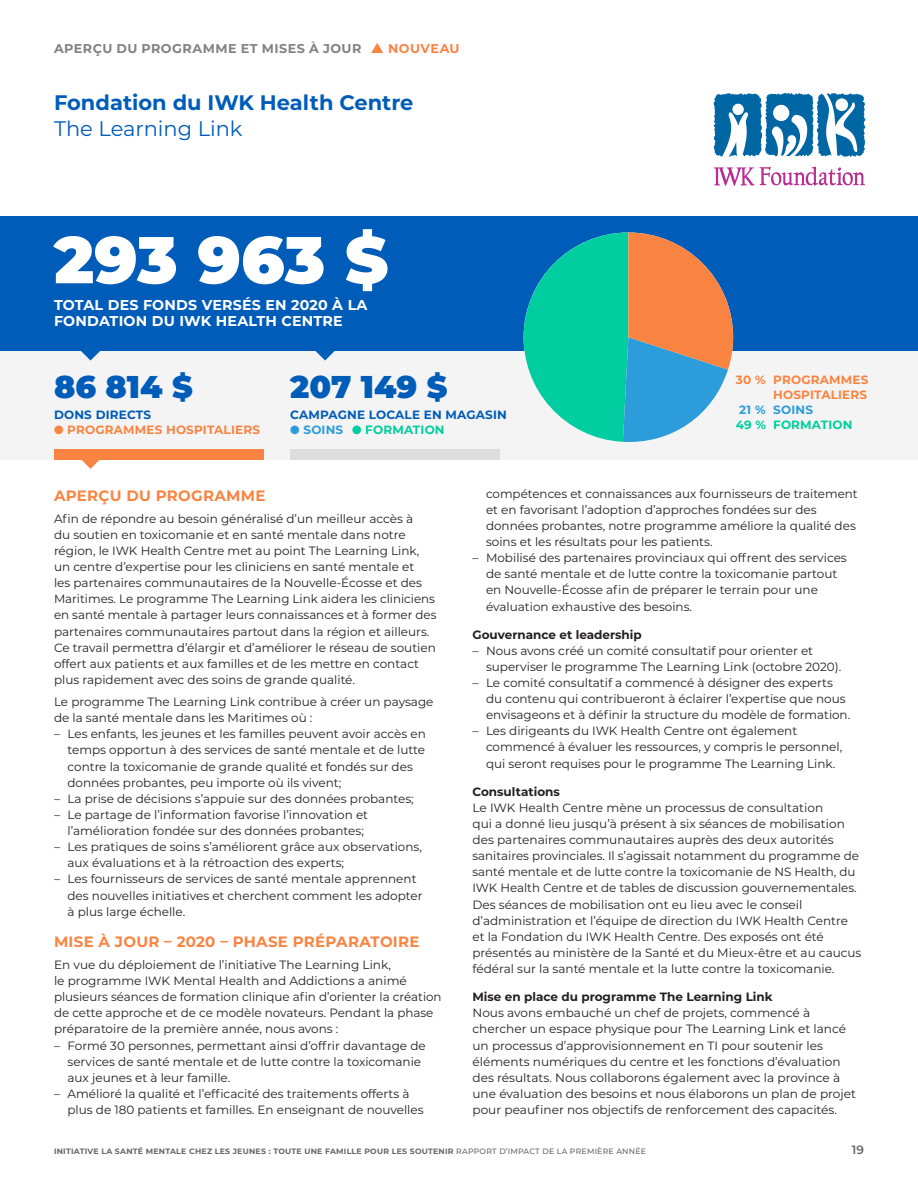
<style>
.page{position:relative;width:918px;height:1188px;background:#fff}
.page>*{position:absolute;margin:0;border:0;box-sizing:border-box;transform-origin:0 0}
.t1{font:900 66px "Montserrat";color:#fff}
.t2{font:900 31.5px "Montserrat";color:#005cb9}
.t3{font:700 21px "Montserrat";color:#005cb9}
.t4{font:21px "Montserrat";color:#005cb9}
.t5{font:700 15px "Montserrat";letter-spacing:.02em;color:#f98442}
.t6{font:700 14.25px/16.5px "Montserrat";letter-spacing:.015em;color:#fff}
.t7{font:700 12.75px "Montserrat";letter-spacing:.035em;color:#828282}
.t8{font:12px/16.2px "Montserrat";color:#231f20}
.t9{font:700 12px "Montserrat";color:#231f20}
.t10{font:700 12px/15px "Montserrat";letter-spacing:.015em;color:#f98442;text-align:right}
.t11{font:700 12px "Montserrat";letter-spacing:.015em;color:#005cb9}
.t12{font:700 12px "Montserrat";letter-spacing:.015em;color:#00cea0}
.t13{font:700 12px "Montserrat";letter-spacing:.015em;color:#2d9cdb}
.t14{font:600 12px "Montserrat";color:#666}
.t15{font:700 7.8px "Montserrat";letter-spacing:.03em;color:#666}
.s1{color:#f98442}
.s2{color:#2d9cdb}
.s3{font-weight:500}
</style>
<div class="page">
<div style="left:0;top:216px;width:918px;height:135px;background:#005cb9"></div>
<div style="left:0;top:351px;width:918px;height:108px;background:#f4f4f4"></div>
<svg style="left:81px;top:351px;width:19px;height:10px"></svg>
<svg style="left:81px;top:459px;width:19px;height:10px"></svg>
<svg style="left:316px;top:351px;width:19px;height:10px"></svg>
<div style="left:54px;top:449px;width:209px;height:10px;background:#f98442"></div>
<div style="left:290px;top:449px;width:210px;height:10px;background:#ddd"></div>
<svg style="left:714px;top:93px;width:151px;height:64px"></svg>
<svg style="left:714px;top:167px;width:151px;height:19px"></svg>
<svg style="left:523px;top:232px;width:210px;height:210px"></svg>
<p class="t7" style="left:54px;top:39px;width:407px">APERÇU DU PROGRAMME ET MISES À JOUR <span class="s1">▲ NOUVEAU</span></p>
<h3 class="t3" style="left:54px;top:88px;width:361px">Fondation du IWK Health Centre</h3>
<h3 class="t4" style="left:54px;top:114px;width:190px">The Learning Link</h3>
<h1 class="t1" style="left:54px;top:210px;width:336px">293 963 $</h1>
<p class="t6" style="left:54px;top:296px;width:315px">TOTAL DES FONDS VERSÉS EN 2020 À LA<br>FONDATION DU IWK HEALTH CENTRE</p>
<h2 class="t2" style="left:54px;top:363px;width:140px">86 814 $</h2>
<p class="t11" style="left:54px;top:407px;width:99px">DONS DIRECTS</p>
<p class="t10" style="left:54px;top:422px;width:208px">● PROGRAMMES HOSPITALIERS</p>
<h2 class="t2" style="left:290px;top:363px;width:159px">207 149 $</h2>
<p class="t11" style="left:290px;top:407px;width:218px">CAMPAGNE LOCALE EN MAGASIN</p>
<p class="t12" style="left:290px;top:422px;width:156px"><span class="s2">● SOINS</span> ● FORMATION</p>
<p class="t10" style="left:736px;top:372px;width:134px">30 % PROGRAMMES<br>HOSPITALIERS</p>
<p class="t13" style="left:739px;top:401px;width:75px">21 % SOINS</p>
<p class="t12" style="left:736px;top:416px;width:118px">49 % FORMATION</p>
<p class="t5" style="left:54px;top:484px;width:213px">APERÇU DU PROGRAMME</p>
<p class="t8" style="left:54px;top:510px;width:384px">Afin de répondre au besoin généralisé d’un meilleur accès à<br>du soutien en toxicomanie et en santé mentale dans notre région, le IWK Health Centre met au point The Learning Link, un centre d’expertise pour les cliniciens en santé mentale et<br>les partenaires communautaires de la Nouvelle-Écosse et des Maritimes. Le programme The Learning Link aidera les cliniciens en santé mentale à partager leurs connaissances et à former des partenaires communautaires partout dans la région et ailleurs.<br>Ce travail permettra d’élargir et d’améliorer le réseau de soutien offert aux patients et aux familles et de les mettre en contact plus rapidement avec des soins de grande qualité.</p>
<p class="t8" style="left:54px;top:693px;width:381px">Le programme The Learning Link contribue à créer un paysage de la santé mentale dans les Maritimes où :</p>
<p class="t8" style="left:68px;top:726px;width:360px;text-indent:-14px">– Les enfants, les jeunes et les familles peuvent avoir accès en temps opportun à des services de santé mentale et de lutte contre la toxicomanie de grande qualité et fondés sur des données probantes, peu importe où ils vivent;</p>
<p class="t8" style="left:54px;top:790px;width:361px">– La prise de décisions s’appuie sur des données probantes;</p>
<p class="t8" style="left:68px;top:806px;width:302px;text-indent:-14px">– Le partage de l’information favorise l’innovation et l’amélioration fondée sur des données probantes;</p>
<p class="t8" style="left:68px;top:838px;width:356px;text-indent:-14px">– Les pratiques de soins s’améliorent grâce aux observations, aux évaluations et à la rétroaction des experts;</p>
<p class="t8" style="left:68px;top:871px;width:357px;text-indent:-14px">– Les fournisseurs de services de santé mentale apprennent des nouvelles initiatives et cherchent comment les adopter à plus large échelle.</p>
<p class="t5" style="left:54px;top:931px;width:367px">MISE À JOUR – 2020 – PHASE PRÉPARATOIRE</p>
<p class="t8" style="left:54px;top:956px;width:389px">En vue du déploiement de l’initiative The Learning Link,<br>le programme IWK Mental Health and Addictions a animé plusieurs séances de formation clinique afin d’orienter la création de cette approche et de ce modèle novateurs. Pendant la phase préparatoire de la première année, nous avons :</p>
<p class="t8" style="left:68px;top:1037px;width:360px;text-indent:-14px">– Formé 30 personnes, permettant ainsi d’offrir davantage de services de santé mentale et de lutte contre la toxicomanie aux jeunes et à leur famille.</p>
<p class="t8" style="left:68px;top:1085px;width:358px;text-indent:-14px">– Amélioré la qualité et l’efficacité des traitements offerts à plus de 180 patients et familles. En enseignant de nouvelles</p>
<p class="t8" style="left:486px;top:485px;width:373px">compétences et connaissances aux fournisseurs de traitement et en favorisant l’adoption d’approches fondées sur des données probantes, notre programme améliore la qualité des soins et les résultats pour les patients.</p>
<p class="t8" style="left:486px;top:549px;width:362px;text-indent:-14px">– Mobilisé des partenaires provinciaux qui offrent des services de santé mentale et de lutte contre la toxicomanie partout en Nouvelle-Écosse afin de préparer le terrain pour une évaluation exhaustive des besoins.</p>
<p class="t9" style="left:472px;top:626px;width:171px">Gouvernance et leadership</p>
<p class="t8" style="left:486px;top:642px;width:357px;text-indent:-14px">– Nous avons créé un comité consultatif pour orienter et superviser le programme The Learning Link (octobre 2020).</p>
<p class="t8" style="left:486px;top:674px;width:366px;text-indent:-14px">– Le comité consultatif a commencé à désigner des experts du contenu qui contribueront à éclairer l’expertise que nous envisageons et à définir la structure du modèle de formation.</p>
<p class="t8" style="left:486px;top:723px;width:358px;text-indent:-14px">– Les dirigeants du IWK Health Centre ont également commencé à évaluer les ressources, y compris le personnel, qui seront requises pour le programme The Learning Link.</p>
<p class="t9" style="left:472px;top:783px;width:89px">Consultations</p>
<p class="t8" style="left:472px;top:799px;width:391px">Le IWK Health Centre mène un processus de consultation<br>qui a donné lieu jusqu’à présent à six séances de mobilisation des partenaires communautaires auprès des deux autorités sanitaires provinciales. Il s’agissait notamment du programme de santé mentale et de lutte contre la toxicomanie de NS Health, du IWK Health Centre et de tables de discussion gouvernementales.<br>Des séances de mobilisation ont eu lieu avec le conseil d’administration et l’équipe de direction du IWK Health Centre et la Fondation du IWK Health Centre. Des exposés ont été présentés au ministère de la Santé et du Mieux-être et au caucus fédéral sur la santé mentale et la lutte contre la toxicomanie.</p>
<p class="t9" style="left:472px;top:988px;width:302px">Mise en place du programme The Learning Link</p>
<p class="t8" style="left:472px;top:1005px;width:385px">Nous avons embauché un chef de projets, commencé à chercher un espace physique pour The Learning Link et lancé un processus d’approvisionnement en TI pour soutenir les éléments numériques du centre et les fonctions d’évaluation des résultats. Nous collaborons également avec la province à une évaluation des besoins et nous élaborons un plan de projet pour peaufiner nos objectifs de renforcement des capacités.</p>
<p class="t15" style="left:54px;top:1146px;width:594px">INITIATIVE LA SANTÉ MENTALE CHEZ LES JEUNES : TOUTE UNE FAMILLE POUR LES SOUTENIR <span class="s3">RAPPORT D’IMPACT DE LA PREMIÈRE ANNÉE</span></p>
<p class="t14" style="left:852px;top:1141px;width:14px">19</p>
</div>
